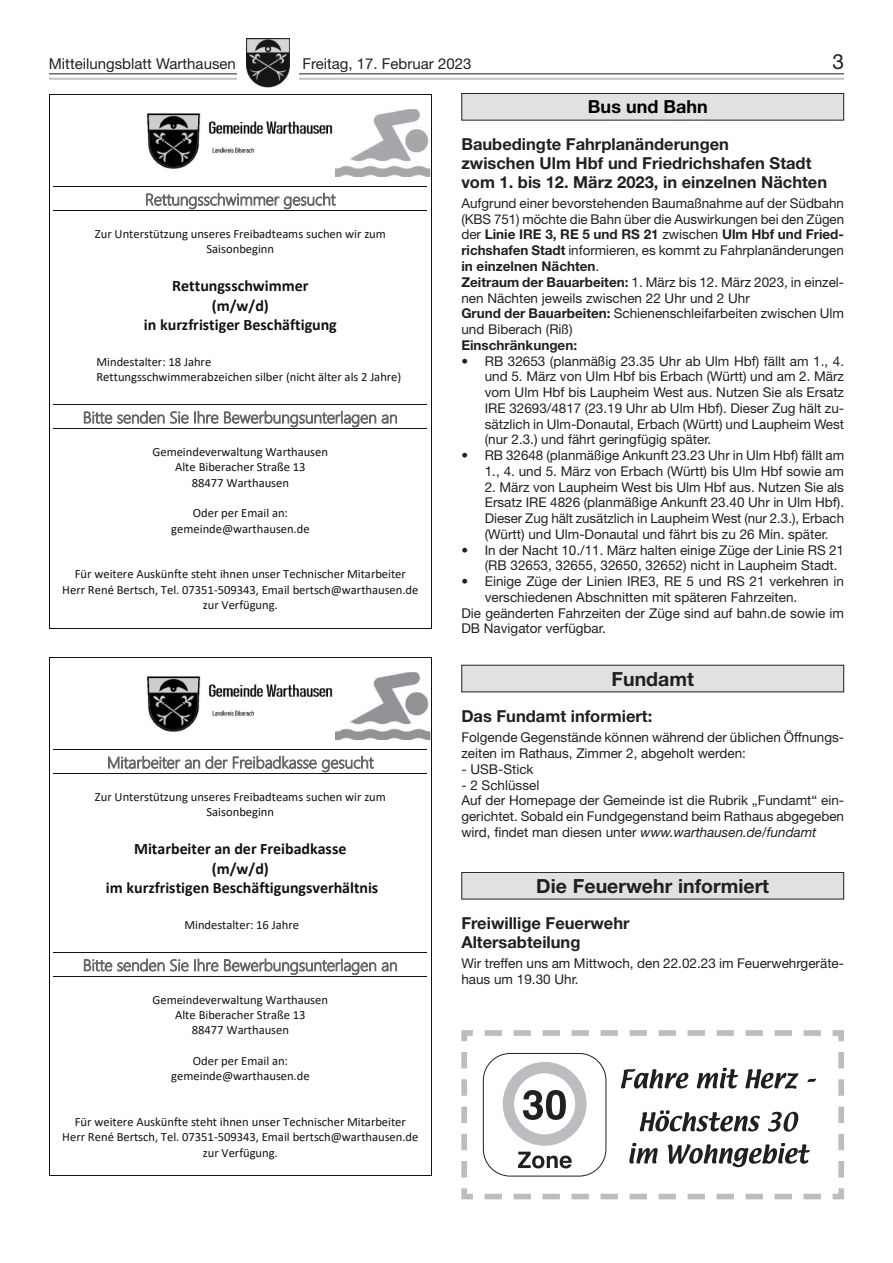
<style>
.page{position:relative;width:893px;height:1263px;background:#fff}
.page>*{position:absolute;margin:0;border:0;box-sizing:border-box;transform-origin:0 0}
.t1{font:21px "Helvetica Neue LT Std";color:#231f20}
.t2{font:700 19.5px "Helvetica Neue LT Std";color:#231f20}
.t3{font:700 18px "Helvetica Neue LT Std";color:#000}
.t4{font:700 16.5px/18.8px "Helvetica Neue LT Std";color:#231f20}
.t5{font:700 16.05px/19.5px "Calibri";color:#121212;text-align:center}
.t6{font:15px "Helvetica Neue LT Std";color:#231f20}
.t7{font:13.5px/15.8px "Helvetica Neue LT Std";color:#231f20}
.t8{font:700 13.5px "Helvetica Neue LT Std";color:#231f20}
.t9{font:12.6px/15.3px "Calibri";color:#121212;text-align:center}
.s1{font-weight:700}
.s2{font-style:italic}
</style>
<div class="page">
<hr style="left:49px;top:78px;width:795px;height:2px;background:#c7c8ca">
<hr style="left:49px;top:73px;width:795px;height:1px;background:#231f20">
<div style="left:237px;top:38px;width:61px;height:49px;background:#fff"></div>
<img style="left:246px;top:38px;width:44px;height:49px">
<svg style="left:146px;top:193px;width:190px;height:16px"></svg>
<hr style="left:54px;top:186px;width:373px;height:1px;background:#121212">
<hr style="left:54px;top:210px;width:373px;height:1px;background:#121212">
<svg style="left:84px;top:411px;width:134px;height:13px"></svg>
<svg style="left:224px;top:411px;width:152px;height:16px"></svg>
<svg style="left:382px;top:414px;width:15px;height:10px"></svg>
<hr style="left:54px;top:404px;width:373px;height:1px;background:#121212">
<hr style="left:54px;top:428px;width:373px;height:1px;background:#121212">
<hr style="left:49px;top:94px;width:382px;height:1px;background:#121212">
<hr style="left:49px;top:94px;width:1px;height:534px;background:#121212">
<hr style="left:49px;top:628px;width:382px;height:1px;background:#121212">
<hr style="left:431px;top:94px;width:1px;height:534px;background:#121212">
<img style="left:147px;top:113px;width:186px;height:56px">
<img style="left:341px;top:109px;width:89px;height:68px">
<img style="left:335px;top:167px;width:6px;height:10px">
<svg style="left:108px;top:755px;width:266px;height:17px"></svg>
<hr style="left:54px;top:749px;width:373px;height:1px;background:#121212">
<hr style="left:54px;top:773px;width:373px;height:1px;background:#121212">
<svg style="left:84px;top:958px;width:134px;height:13px"></svg>
<svg style="left:224px;top:958px;width:152px;height:17px"></svg>
<svg style="left:382px;top:962px;width:15px;height:9px"></svg>
<hr style="left:54px;top:952px;width:373px;height:1px;background:#121212">
<hr style="left:54px;top:976px;width:373px;height:1px;background:#121212">
<hr style="left:49px;top:657px;width:382px;height:1px;background:#121212">
<hr style="left:49px;top:657px;width:1px;height:518px;background:#121212">
<hr style="left:49px;top:1175px;width:382px;height:1px;background:#121212">
<hr style="left:431px;top:657px;width:1px;height:518px;background:#121212">
<img style="left:147px;top:676px;width:186px;height:56px">
<img style="left:341px;top:672px;width:89px;height:68px">
<img style="left:335px;top:730px;width:6px;height:10px">
<div style="left:462px;top:93px;width:382px;height:27px;background:#e0e1e3"></div>
<div style="left:461px;top:93px;width:383px;height:28px;border:1px solid #231f20"></div>
<div style="left:462px;top:665px;width:382px;height:27px;background:#e0e1e3"></div>
<div style="left:461px;top:665px;width:383px;height:27px;border:1px solid #231f20"></div>
<div style="left:462px;top:872px;width:382px;height:27px;background:#e0e1e3"></div>
<div style="left:461px;top:872px;width:383px;height:27px;border:1px solid #231f20"></div>
<svg style="left:461px;top:1030px;width:383px;height:170px"></svg>
<svg style="left:629px;top:1143px;width:181px;height:24px"></svg>
<svg style="left:640px;top:1110px;width:158px;height:22px"></svg>
<svg style="left:621px;top:1068px;width:195px;height:21px"></svg>
<div style="left:483px;top:1053px;width:123px;height:123px;border:1px solid #231f20;border-radius:27px"></div>
<div style="left:503px;top:1062px;width:83px;height:84px;border:11px solid #bcbdc0;border-radius:50%"></div>
<svg style="left:523px;top:1090px;width:43px;height:30px"></svg>
<svg style="left:518px;top:1152px;width:54px;height:16px"></svg>
<p class="t6" style="left:49px;top:55px;width:188px">Mitteilungsblatt Warthausen</p>
<p class="t6" style="left:302px;top:55px;width:170px">Freitag, 17. Februar 2023</p>
<h1 class="t1" style="left:832px;top:49px;width:13px">3</h1>
<p class="t9" style="left:95px;top:226px;width:292px">Zur Unterstützung unseres Freibadteams suchen wir zum<br>Saisonbeginn</p>
<p class="t5" style="left:144px;top:276px;width:194px">Rettungsschwimmer (m/w/d)<br>in kurzfristiger Beschäftigung</p>
<p class="t9" style="left:96px;top:354px;width:306px;text-align:left">Mindestalter: 18 Jahre<br>Rettungsschwimmerabzeichen silber (nicht älter als 2 Jahre)</p>
<p class="t9" style="left:153px;top:444px;width:177px">Gemeindeverwaltung Warthausen<br>Alte Biberacher Straße 13<br>88477 Warthausen</p>
<p class="t9" style="left:171px;top:505px;width:140px">Oder per Email an: gemeinde@warthausen.de</p>
<p class="t9" style="left:62px;top:566px;width:358px">Für weitere Auskünfte steht ihnen unser Technischer Mitarbeiter<br>Herr René Bertsch, Tel. 07351-509343, Email bertsch@warthausen.de zur Verfügung.</p>
<p class="t9" style="left:95px;top:789px;width:292px">Zur Unterstützung unseres Freibadteams suchen wir zum<br>Saisonbeginn</p>
<p class="t5" style="left:106px;top:839px;width:274px">Mitarbeiter an der Freibadkasse (m/w/d)<br>im kurzfristigen Beschäftigungsverhältnis</p>
<p class="t9" style="left:184px;top:917px;width:116px">Mindestalter: 16 Jahre</p>
<p class="t9" style="left:153px;top:992px;width:177px">Gemeindeverwaltung Warthausen<br>Alte Biberacher Straße 13<br>88477 Warthausen</p>
<p class="t9" style="left:171px;top:1053px;width:140px">Oder per Email an: gemeinde@warthausen.de</p>
<p class="t9" style="left:62px;top:1114px;width:358px">Für weitere Auskünfte steht ihnen unser Technischer Mitarbeiter<br>Herr René Bertsch, Tel. 07351-509343, Email bertsch@warthausen.de zur Verfügung.</p>
<h3 class="t3" style="left:588px;top:96px;width:121px">Bus und Bahn</h3>
<p class="t4" style="left:461px;top:135px;width:367px">Baubedingte Fahrplanänderungen<br>zwischen Ulm Hbf und Friedrichshafen Stadt vom 1. bis 12. März 2023, in einzelnen Nächten</p>
<p class="t7" style="left:461px;top:195px;width:384px">Aufgrund einer bevorstehenden Baumaßnahme auf der Südbahn (KBS 751) möchte die Bahn über die Auswirkungen bei den Zügen der <span class="s1">Linie IRE 3, RE 5 und RS 21</span> zwischen <span class="s1">Ulm Hbf und Fried&shy;richshafen Stadt</span> informieren, es kommt zu Fahrplanänderungen <span class="s1">in einzelnen Nächten</span>.<br><span class="s1">Zeitraum der Bauarbeiten:</span> 1. März bis 12. März 2023, in einzel&shy;nen Nächten jeweils zwischen 22 Uhr und 2 Uhr<br><span class="s1">Grund der Bauarbeiten:</span> Schienenschleifarbeiten zwischen Ulm und Biberach (Riß)</p>
<p class="t8" style="left:461px;top:337px;width:117px">Einschränkungen:</p>
<p class="t7" style="left:485px;top:353px;width:361px;text-align:justify;text-indent:-23px">• RB 32653 (planmäßig 23.35 Uhr ab Ulm Hbf) fällt am 1., 4. und 5. März von Ulm Hbf bis Erbach (Württ) und am 2. März vom Ulm Hbf bis Laupheim West aus. Nutzen Sie als Ersatz IRE 32693/4817 (23.19 Uhr ab Ulm Hbf). Dieser Zug hält zu&shy;sätzlich in Ulm-Donautal, Erbach (Württ) und Laupheim West (nur 2.3.) und fährt geringfügig später.</p>
<p class="t7" style="left:461px;top:447px;width:384px;text-align:right">• RB 32648 (planmäßige Ankunft 23.23 Uhr in Ulm Hbf) fällt am<br>1., 4. und 5. März von Erbach (Württ) bis Ulm Hbf sowie am</p>
<p class="t7" style="left:485px;top:479px;width:361px;text-align:justify">2. März von Laupheim West bis Ulm Hbf aus. Nutzen Sie als Ersatz IRE 4826 (planmäßige Ankunft 23.40 Uhr in Ulm Hbf).<br>Dieser Zug hält zusätzlich in Laupheim West (nur 2.3.), Erbach (Württ) und Ulm-Donautal und fährt bis zu 26 Min. später.</p>
<p class="t7" style="left:485px;top:542px;width:361px;text-indent:-23px">• In der Nacht 10./11. März halten einige Züge der Linie RS 21 (RB 32653, 32655, 32650, 32652) nicht in Laupheim Stadt.</p>
<p class="t7" style="left:461px;top:573px;width:384px">• Einige Züge der Linien IRE3, RE 5 und RS 21 verkehren in</p>
<p class="t7" style="left:485px;top:589px;width:314px">verschiedenen Abschnitten mit späteren Fahrzeiten.</p>
<p class="t7" style="left:461px;top:605px;width:384px">Die geänderten Fahrzeiten der Züge sind auf bahn.de sowie im</p>
<p class="t7" style="left:461px;top:620px;width:146px">DB Navigator verfügbar.</p>
<h2 class="t2" style="left:612px;top:666px;width:84px">Fundamt</h2>
<p class="t4" style="left:461px;top:707px;width:192px">Das Fundamt informiert:</p>
<p class="t7" style="left:461px;top:729px;width:384px">Folgende Gegenstände können während der üblichen Öffnungs&shy;zeiten im Rathaus, Zimmer 2, abgeholt werden:</p>
<p class="t7" style="left:461px;top:761px;width:74px">- USB-Stick</p>
<p class="t7" style="left:461px;top:777px;width:384px">- 2 Schlüssel<br>Auf der Homepage der Gemeinde ist die Rubrik „Fundamt“ ein&shy;gerichtet. Sobald ein Fundgegenstand beim Rathaus abgegeben wird, findet man diesen unter <span class="s2">www.warthausen.de/fundamt</span></p>
<h2 class="t2" style="left:536px;top:874px;width:234px">Die Feuerwehr informiert</h2>
<p class="t4" style="left:461px;top:914px;width:170px">Freiwillige Feuerwehr<br>Altersabteilung</p>
<p class="t7" style="left:461px;top:955px;width:384px">Wir treffen uns am Mittwoch, den 22.02.23 im Feuerwehrgeräte&shy;haus um 19.30 Uhr.</p>
</div>
